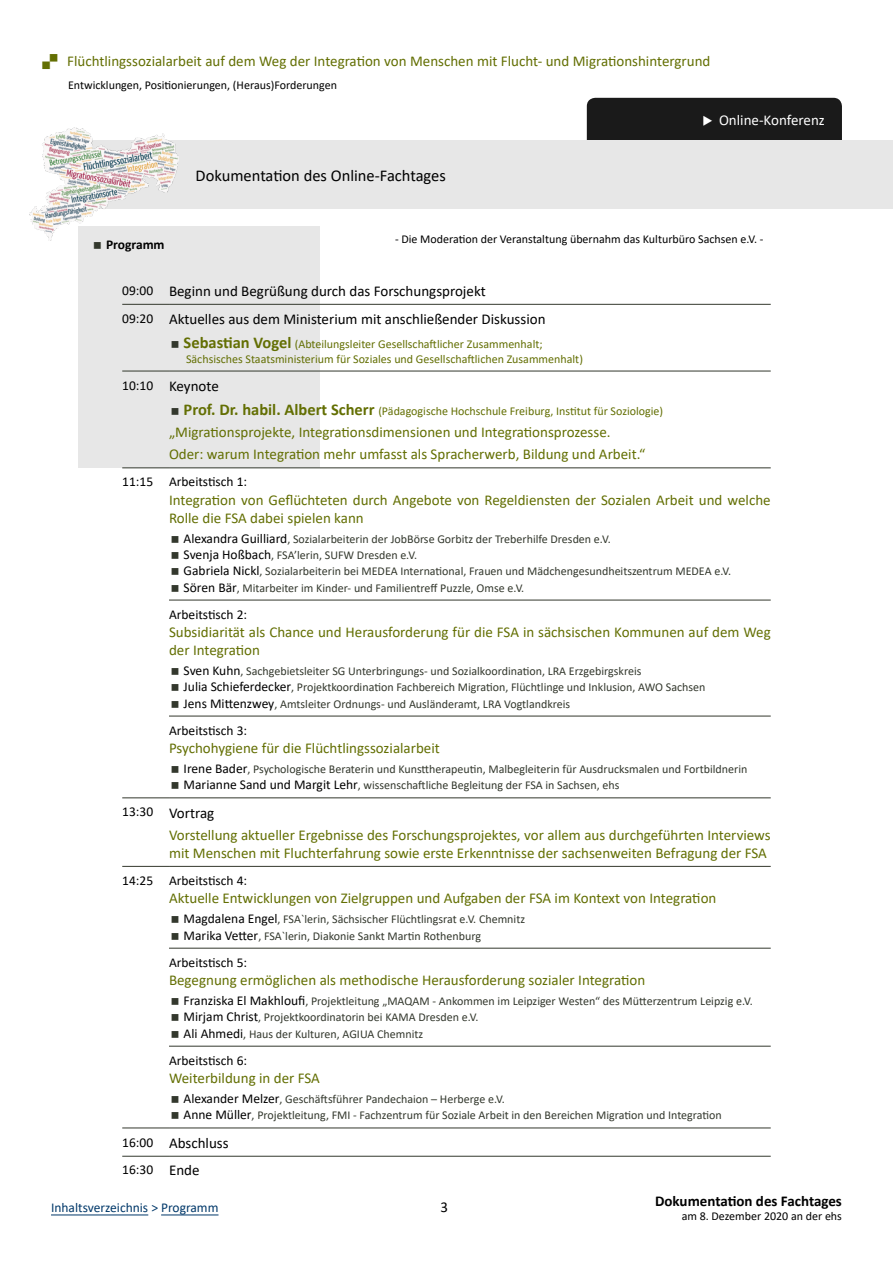
<style>
.page{position:relative;width:893px;height:1263px;background:#fff}
.page>*{position:absolute;margin:0;border:0;box-sizing:border-box;transform-origin:0 0}
.t1{font:16.5px "Calibri";color:#000}
.t2{font:15px/22.2px "Calibri";color:#636f03}
.t3{font:15px/28.2px "Calibri";color:#000}
.t4{font:700 15px "Calibri";color:#000}
.t5{font:15px "Calibri";color:#fff}
.t6{font:13.5px "Calibri";color:#000}
.t7{font:13.5px "Calibri";color:#003869}
.t8{font:700 13.5px "Calibri";color:#000}
.t9{font:12px/16.2px "Calibri";color:#33382d}
.t10{font:12px/14.4px "Calibri";color:#636f03}
.t11{font:12px "Calibri";color:#000}
.s1{font-size:13.5px}
.s2{font-weight:700;font-size:16.5px}
.s3{font-size:13.5px;color:#000}
.s4{color:#000}
.s5{font-size:15px}
</style>
<div class="page">
<div style="left:79px;top:226px;width:241px;height:242px;background:#e7e7e7"></div>
<hr style="left:122px;top:304px;width:47px;height:1px;background:#33382d">
<hr style="left:169px;top:304px;width:602px;height:1px;background:#33382d">
<hr style="left:122px;top:371px;width:47px;height:1px;background:#33382d">
<hr style="left:169px;top:371px;width:602px;height:1px;background:#33382d">
<hr style="left:122px;top:468px;width:47px;height:1px;background:#33382d">
<hr style="left:169px;top:468px;width:602px;height:1px;background:#33382d">
<hr style="left:169px;top:600px;width:602px;height:1px;background:#33382d">
<hr style="left:169px;top:716px;width:602px;height:1px;background:#33382d">
<hr style="left:122px;top:798px;width:47px;height:1px;background:#33382d">
<hr style="left:169px;top:798px;width:602px;height:1px;background:#33382d">
<hr style="left:122px;top:866px;width:47px;height:1px;background:#33382d">
<hr style="left:169px;top:866px;width:602px;height:1px;background:#33382d">
<hr style="left:169px;top:948px;width:602px;height:1px;background:#33382d">
<hr style="left:169px;top:1046px;width:602px;height:1px;background:#33382d">
<hr style="left:122px;top:1128px;width:47px;height:1px;background:#33382d">
<hr style="left:169px;top:1128px;width:602px;height:1px;background:#33382d">
<hr style="left:122px;top:1156px;width:47px;height:1px;background:#33382d">
<hr style="left:169px;top:1156px;width:602px;height:1px;background:#33382d">
<hr style="left:51px;top:1214px;width:97px;height:1px;background:#003869">
<hr style="left:161px;top:1214px;width:58px;height:1px;background:#003869">
<div style="left:85px;top:140px;width:808px;height:68px;background:#e7e7e7"></div>
<img style="left:30px;top:128px;width:149px;height:112px">
<div style="left:587px;top:98px;width:255px;height:42px;background:#1a1a1a"></div>
<p class="t2" style="left:67px;top:49px;width:645px">Flüchtlingssozialarbeit auf dem Weg der Integration von Menschen mit Flucht- und Migrationshintergrund</p>
<p class="t11" style="left:68px;top:76px;width:270px">Entwicklungen, Positionierungen, (Heraus)Forderungen</p>
<p class="t5" style="left:719px;top:109px;width:107px">Online-Konferenz</p>
<h1 class="t1" style="left:196px;top:164px;width:252px">Dokumentation des Online-Fachtages</h1>
<p class="t11" style="left:395px;top:230px;width:370px">- Die Moderation der Veranstaltung übernahm das Kulturbüro Sachsen e.V. -</p>
<p class="t8" style="left:106px;top:235px;width:60px">Programm</p>
<p class="t3" style="left:122px;top:276px;width:425px"><span class="s1">09:00</span> Beginn und Begrüßung durch das Forschungsprojekt<br><span class="s1">09:20</span> Aktuelles aus dem Ministerium mit anschließender Diskussion</p>
<p class="t10" style="left:184px;top:337px;width:401px"><span class="s2">Sebastian Vogel</span> (Abteilungsleiter Gesellschaftlicher Zusammenhalt;<br>Sächsisches Staatsministerium für Soziales und Gesellschaftlichen Zusammenhalt)</p>
<p class="t3" style="left:122px;top:371px;width:98px"><span class="s1">10:10</span> Keynote</p>
<p class="t10" style="left:184px;top:403px;width:481px"><span class="s2">Prof. Dr. habil. Albert Scherr</span> (Pädagogische Hochschule Freiburg, Institut für Soziologie)</p>
<p class="t2" style="left:169px;top:421px;width:478px">„Migrationsprojekte, Integrationsdimensionen und Integrationsprozesse.<br>Oder: warum Integration mehr umfasst als Spracherwerb, Bildung und Arbeit.“</p>
<p class="t6" style="left:122px;top:473px;width:126px">11:15 Arbeitstisch 1:</p>
<p class="t2" style="left:169px;top:490px;width:603px;line-height:18px">Integration von Geflüchteten durch Angebote von Regeldiensten der Sozialen Arbeit und welche<br>Rolle die FSA dabei spielen kann</p>
<p class="t9" style="left:184px;top:531px;width:549px"><span class="s3">Alexandra Guilliard</span>, Sozialarbeiterin der JobBörse Gorbitz der Treberhilfe Dresden e.V.<br><span class="s3">Svenja Hoßbach</span>, FSA’lerin, SUFW Dresden e.V.<br><span class="s3">Gabriela Nickl</span>, Sozialarbeiterin bei MEDEA International, Frauen und Mädchengesundheitszentrum MEDEA e.V.<br><span class="s3">Sören Bär</span>, Mitarbeiter im Kinder- und Familientreff Puzzle, Omse e.V.</p>
<p class="t6" style="left:169px;top:605px;width:80px">Arbeitstisch 2:</p>
<p class="t2" style="left:169px;top:622px;width:603px;line-height:18px">Subsidiarität als Chance und Herausforderung für die FSA in sächsischen Kommunen auf dem Weg der Integration</p>
<p class="t9" style="left:184px;top:663px;width:523px"><span class="s3">Sven Kuhn</span>, Sachgebietsleiter SG Unterbringungs- und Sozialkoordination, LRA Erzgebirgskreis<br><span class="s3">Julia Schieferdecker</span>, Projektkoordination Fachbereich Migration, Flüchtlinge und Inklusion, AWO Sachsen<br><span class="s3">Jens Mittenzwey</span>, Amtsleiter Ordnungs- und Ausländeramt, LRA Vogtlandkreis</p>
<p class="t6" style="left:169px;top:721px;width:80px">Arbeitstisch 3:</p>
<p class="t2" style="left:169px;top:736px;width:272px">Psychohygiene für die Flüchtlingssozialarbeit</p>
<p class="t9" style="left:184px;top:761px;width:565px"><span class="s3">Irene Bader</span>, Psychologische Beraterin und Kunsttherapeutin, Malbegleiterin für Ausdrucksmalen und Fortbildnerin<br><span class="s3">Marianne Sand und Margit Lehr</span>, wissenschaftliche Begleitung der FSA in Sachsen, ehs</p>
<p class="t2" style="left:169px;top:801px;width:603px;text-indent:-47px"><span class="s3">13:30</span> <span class="s4">Vortrag<br></span>Vorstellung aktueller Ergebnisse des Forschungsprojektes, vor allem aus durchgeführten Interviews</p>
<p class="t2" style="left:169px;top:841px;width:599px">mit Menschen mit Fluchterfahrung sowie erste Erkenntnisse der sachsenweiten Befragung der FSA</p>
<p class="t6" style="left:122px;top:871px;width:126px">14:25 Arbeitstisch 4:</p>
<p class="t2" style="left:169px;top:886px;width:549px">Aktuelle Entwicklungen von Zielgruppen und Aufgaben der FSA im Kontext von Integration</p>
<p class="t9" style="left:184px;top:911px;width:343px"><span class="s3">Magdalena Engel</span>, FSA`lerin, Sächsischer Flüchtlingsrat e.V. Chemnitz<br><span class="s3">Marika Vetter</span>, FSA`lerin, Diakonie Sankt Martin Rothenburg</p>
<p class="t6" style="left:169px;top:953px;width:80px">Arbeitstisch 5:</p>
<p class="t2" style="left:169px;top:968px;width:478px">Begegnung ermöglichen als methodische Herausforderung sozialer Integration</p>
<p class="t9" style="left:184px;top:993px;width:571px"><span class="s3">Franziska El Makhloufi</span>, Projektleitung „MAQAM - Ankommen im Leipziger Westen“ des Mütterzentrum Leipzig e.V.<br><span class="s3">Mirjam Christ</span>, Projektkoordinatorin bei KAMA Dresden e.V.<br><span class="s3">Ali Ahmedi</span>, Haus der Kulturen, AGIUA Chemnitz</p>
<p class="t6" style="left:169px;top:1051px;width:80px">Arbeitstisch 6:</p>
<p class="t2" style="left:169px;top:1066px;width:152px">Weiterbildung in der FSA</p>
<p class="t9" style="left:184px;top:1091px;width:540px"><span class="s3">Alexander Melzer</span>, Geschäftsführer Pandechaion – Herberge e.V.<br><span class="s3">Anne Müller</span>, Projektleitung, FMI - Fachzentrum für Soziale Arbeit in den Bereichen Migration und Integration</p>
<p class="t3" style="left:122px;top:1128px;width:108px"><span class="s1">16:00</span> Abschluss</p>
<p class="t6" style="left:122px;top:1160px;width:79px">16:30 <span class="s5">Ende</span></p>
<p class="t7" style="left:51px;top:1198px;width:169px">Inhaltsverzeichnis &gt; Programm</p>
<p class="t3" style="left:441px;top:1192px;width:9px">3</p>
<p class="t4" style="left:655px;top:1190px;width:188px">Dokumentation des Fachtages</p>
<p class="t11" style="left:682px;top:1208px;width:162px">am 8. Dezember 2020 an der ehs</p>
</div>
